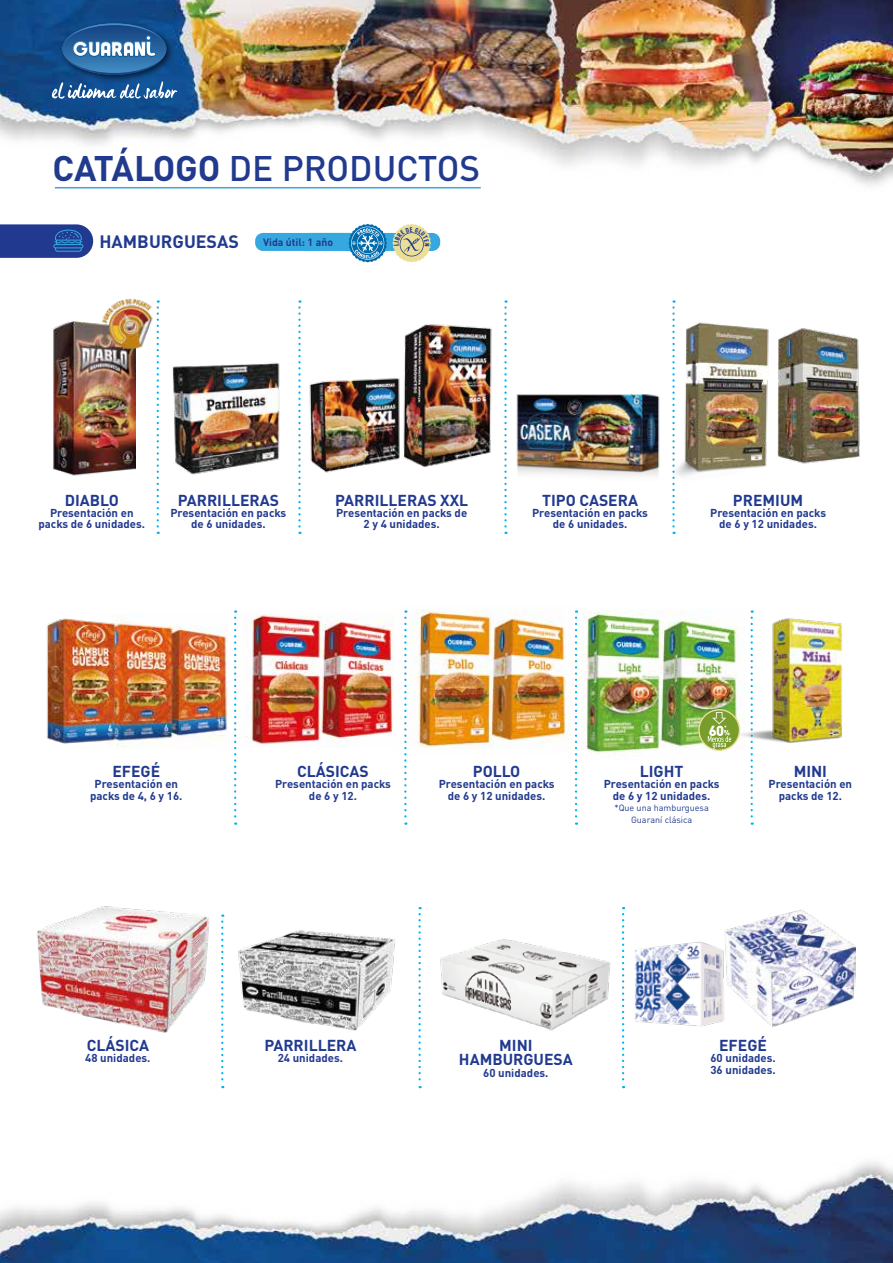
<style>
.page{position:relative;width:893px;height:1263px;background:#fff}
.page>*{position:absolute;margin:0;border:0;box-sizing:border-box;transform-origin:0 0}
.t1{font:500 35.1px "DIN Pro";color:#213a8e}
.t2{font:700 17.7px "DIN Pro";color:#213a8f}
.t3{font:700 15.6px/14.1px "DIN Pro";color:#213a8f;text-align:center}
.t4{font:900 14.25px "DIN";color:#fff}
.t5{font:700 11.4px/11.4px "DIN Pro";color:#213a8f;text-align:center}
.t6{font:700 10.5px "DIN Pro";color:#213a8f}
.t7{font:9px/11.4px "DIN Pro";color:#213a8f;text-align:center}
.s1{font-weight:700}
</style>
<div class="page">
<img style="left:0;top:0;width:893px;height:1263px">
<img style="left:57px;top:18px;width:119px;height:63px">
<svg style="left:52px;top:81px;width:125px;height:18px;background:#4f7daf"></svg>
<svg style="left:63px;top:23px;width:103px;height:51px;background:#3f73a6"></svg>
<hr style="left:55px;top:187px;width:426px;height:1px;background:#36a8e0">
<svg style="left:0;top:224px;width:93px;height:34px;background:#2d4b9a"></svg>
<div style="left:255px;top:233px;width:138px;height:18px;background:#36a8e0;border-radius:8px"></div>
<div style="left:302px;top:233px;width:138px;height:18px;background:#36a8e0;border-radius:8px"></div>
<svg style="left:221px;top:1051px;width:2px;height:37px"></svg>
<svg style="left:418px;top:907px;width:3px;height:181px"></svg>
<svg style="left:622px;top:907px;width:2px;height:181px"></svg>
<img style="left:263px;top:895px;width:136px;height:144px">
<img style="left:0;top:876px;width:263px;height:175px">
<img style="left:435px;top:911px;width:188px;height:121px">
<img style="left:632px;top:936px;width:95px;height:95px">
<img style="left:725px;top:909px;width:130px;height:118px">
<img style="left:568px;top:606px;width:148px;height:153px">
<img style="left:716px;top:602px;width:177px;height:159px">
<img style="left:397px;top:604px;width:177px;height:150px">
<img style="left:236px;top:611px;width:158px;height:137px">
<svg style="left:234px;top:610px;width:2px;height:215px"></svg>
<svg style="left:404px;top:610px;width:3px;height:215px"></svg>
<svg style="left:575px;top:610px;width:2px;height:215px"></svg>
<svg style="left:751px;top:610px;width:2px;height:215px"></svg>
<img style="left:92px;top:613px;width:135px;height:136px">
<img style="left:37px;top:616px;width:81px;height:128px">
<svg style="left:699px;top:710px;width:40px;height:40px"></svg>
<div style="left:698px;top:709px;width:42px;height:42px;border:1px solid #ebde97;border-radius:50%"></div>
<svg style="left:708px;top:712px;width:23px;height:37px"></svg>
<svg style="left:157px;top:479px;width:2px;height:55px"></svg>
<svg style="left:298px;top:300px;width:3px;height:234px"></svg>
<svg style="left:504px;top:300px;width:3px;height:234px"></svg>
<svg style="left:672px;top:300px;width:3px;height:234px"></svg>
<img style="left:157px;top:351px;width:141px;height:128px">
<img style="left:500px;top:367px;width:183px;height:129px">
<img style="left:299px;top:315px;width:199px;height:168px">
<img style="left:673px;top:311px;width:206px;height:174px">
<img style="left:0;top:321px;width:136px;height:175px">
<img style="left:94px;top:287px;width:70px;height:71px">
<svg style="left:348px;top:224px;width:83px;height:38px"></svg>
<h1 class="t1" style="left:53px;top:140px;width:429px"><span class="s1">CATÁLOGO</span> DE PRODUCTOS</h1>
<h2 class="t2" style="left:99px;top:227px;width:141px">HAMBURGUESAS</h2>
<p class="t6" style="left:263px;top:233px;width:72px">Vida útil: 1 año</p>
<h3 class="t3" style="left:65px;top:491px;width:55px">DIABLO</h3>
<p class="t5" style="left:38px;top:506px;width:108px">Presentación en packs de 6 unidades.</p>
<h3 class="t3" style="left:178px;top:491px;width:103px">PARRILLERAS</h3>
<p class="t5" style="left:170px;top:506px;width:117px">Presentación en packs de 6 unidades.</p>
<h3 class="t3" style="left:335px;top:491px;width:134px">PARRILLERAS XXL</h3>
<p class="t5" style="left:336px;top:506px;width:133px">Presentación en packs de<br>2 y 4 unidades.</p>
<h3 class="t3" style="left:542px;top:491px;width:97px">TIPO CASERA</h3>
<p class="t5" style="left:532px;top:506px;width:117px">Presentación en packs de 6 unidades.</p>
<h3 class="t3" style="left:733px;top:491px;width:72px">PREMIUM</h3>
<p class="t5" style="left:710px;top:506px;width:117px">Presentación en packs de 6 y 12 unidades.</p>
<p class="t4" style="left:709px;top:721px;width:17px">60</p>
<h3 class="t3" style="left:112px;top:762px;width:49px">EFEGÉ</h3>
<p class="t5" style="left:90px;top:777px;width:94px">Presentación en packs de 4, 6 y 16.</p>
<h3 class="t3" style="left:297px;top:762px;width:73px">CLÁSICAS</h3>
<p class="t5" style="left:275px;top:777px;width:117px">Presentación en packs de 6 y 12.</p>
<h3 class="t3" style="left:473px;top:762px;width:49px">POLLO</h3>
<p class="t5" style="left:439px;top:777px;width:117px">Presentación en packs de 6 y 12 unidades.</p>
<h3 class="t3" style="left:640px;top:762px;width:45px">LIGHT</h3>
<p class="t5" style="left:604px;top:777px;width:117px">Presentación en packs de 6 y 12 unidades.</p>
<p class="t7" style="left:614px;top:802px;width:96px">*Que una hamburguesa<br>Guaraní clásica</p>
<h3 class="t3" style="left:794px;top:762px;width:35px">MINI</h3>
<p class="t5" style="left:769px;top:777px;width:85px">Presentación en packs de 12.</p>
<h3 class="t3" style="left:87px;top:1036px;width:64px">CLÁSICA</h3>
<p class="t5" style="left:85px;top:1051px;width:67px">48 unidades.</p>
<h3 class="t3" style="left:264px;top:1036px;width:94px">PARRILLERA</h3>
<p class="t5" style="left:278px;top:1051px;width:67px">24 unidades.</p>
<h3 class="t3" style="left:459px;top:1036px;width:115px">MINI<br>HAMBURGUESA</h3>
<p class="t5" style="left:483px;top:1065px;width:67px">60 unidades.</p>
<h3 class="t3" style="left:719px;top:1036px;width:49px">EFEGÉ</h3>
<p class="t5" style="left:710px;top:1051px;width:67px;text-align:left">60 unidades.<br>36 unidades.</p>
</div>
